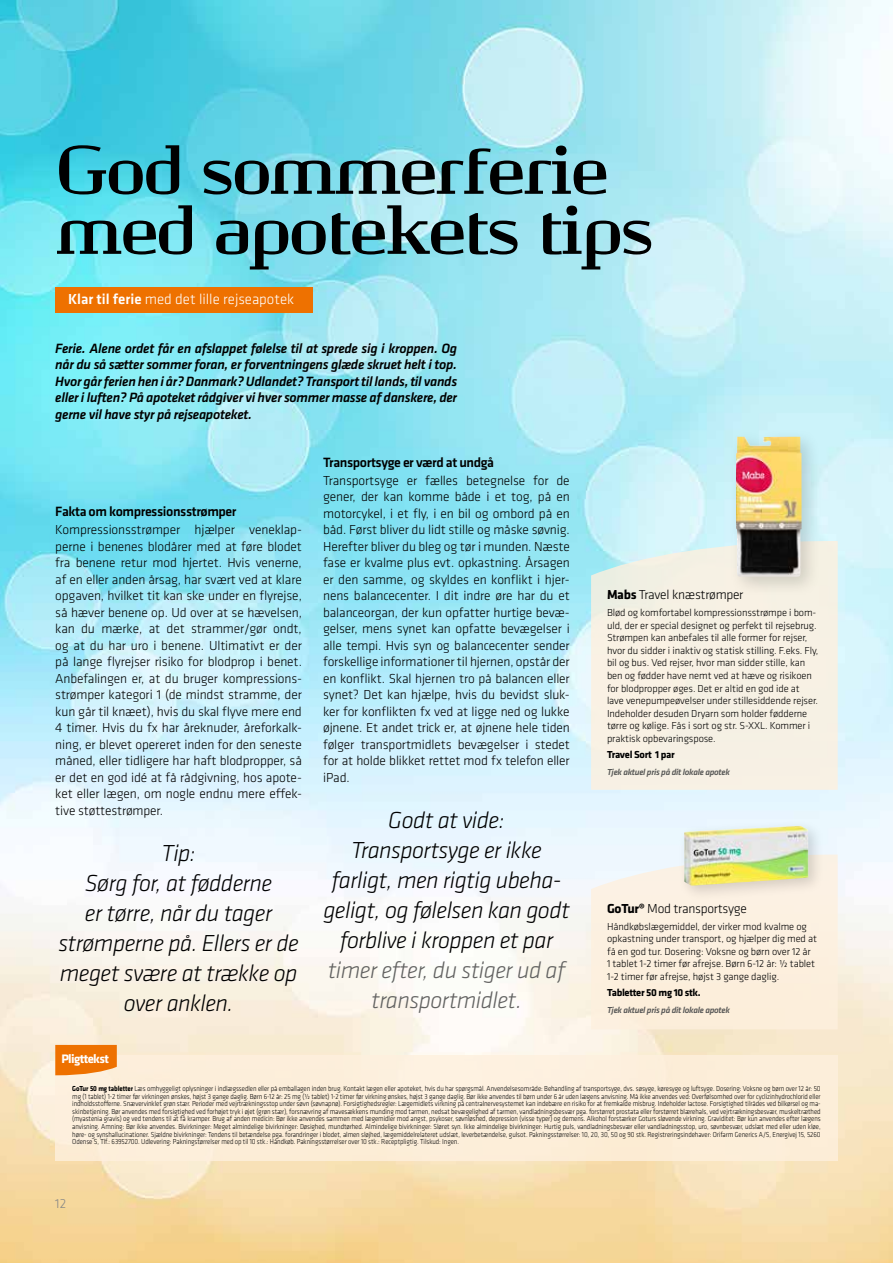
<style>
.page{position:relative;width:893px;height:1263px;background:#fff}
.page>*{position:absolute;margin:0;border:0;box-sizing:border-box;transform-origin:0 0}
.t1{font:700 69px/60px "Pharma";letter-spacing:-.04em;color:#000}
.t2{font:italic 300 24px/30px "Klavika";letter-spacing:-.02em;color:#000;text-align:center}
.t3{font:italic 300 24px/30px "Klavika";letter-spacing:-.02em;color:#626261;text-align:center}
.t4{font:300 15px "Klavika";color:#fff}
.t5{font:italic 500 13.95px/16.5px "Klavika";letter-spacing:-.02em;color:#000;text-align:justify}
.t6{font:500 13.95px "Klavika";letter-spacing:-.03em;color:#000}
.t7{font:300 13.5px/16.5px "Klavika";letter-spacing:-.01em;color:#000;text-align:justify}
.t8{font:300 13.5px "Klavika";color:#868786}
.t9{font:700 12.75px "Klavika";letter-spacing:-.05em;color:#fff}
.t10{font:300 10.5px/12.6px "Klavika";letter-spacing:-.01em;color:#000}
.t11{font:700 10.5px "Klavika";letter-spacing:-.03em;color:#000}
.t12{font:italic 500 9px "Klavika";letter-spacing:-.03em;color:#565655}
.t13{font:300 7.5px/7.6px "Klavika";letter-spacing:-.01em;color:#000;text-align:justify;scale:.9 1}
.s1{font-weight:500}
.s2{font-weight:700}
</style>
<div class="page">
<img style="left:0;top:0;width:893px;height:1263px">
<svg style="left:591px;top:541px;width:247px;height:249px;background:#f4f0e4"></svg>
<div style="left:591px;top:854px;width:247px;height:175px;background:#fcf0df"></div>
<div style="left:55px;top:1055px;width:783px;height:106px;background:#fef0de"></div>
<svg style="left:55px;top:1045px;width:62px;height:30px;background:#ef7b11"></svg>
<div style="left:677px;top:819px;width:148px;height:83px;background:#000;opacity:.15"></div>
<img style="left:684px;top:826px;width:124px;height:60px">
<div style="left:55px;top:287px;width:258px;height:25px;background:#ee7100"></div>
<div style="left:728px;top:428px;width:94px;height:169px;background:#000;opacity:.15"></div>
<img style="left:736px;top:437px;width:65px;height:140px">
<h1 class="t1" style="left:55px;top:140px;width:600px">God sommerferie med apotekets tips</h1>
<h3 class="t4" style="left:68px;top:290px;width:228px"><span class="s1">Klar til ferie</span> med det lille rejseapotek</h3>
<p class="t5" style="left:55px;top:340px;width:403px">Ferie. Alene ordet får en afslappet følelse til at sprede sig i kroppen. Og når du så sætter sommer foran, er forventningens glæde skruet helt i top.<br>Hvor går ferien hen i år? Danmark? Udlandet? Transport til lands, til vands eller i luften? På apoteket rådgiver vi hver sommer masse af danskere, der gerne vil have styr på rejseapoteket.</p>
<h3 class="t6" style="left:55px;top:502px;width:183px">Fakta om kompressionsstrømper</h3>
<p class="t7" style="left:55px;top:521px;width:248px">Kompressionsstrømper hjælper veneklap&shy;perne i benenes blodårer med at føre blodet fra benene retur mod hjertet. Hvis venerne, af en eller anden årsag, har svært ved at klare opgaven, hvilket tit kan ske under en flyrejse, så hæver benene op. Ud over at se hævelsen, kan du mærke, at det strammer/gør ondt, og at du har uro i benene. Ultimativt er der på lange flyrejser risiko for blodprop i benet.<br>Anbefalingen er, at du bruger kompressions&shy;strømper kategori 1 (de mindst stramme, der kun går til knæet), hvis du skal flyve mere end 4 timer. Hvis du fx har åreknuder, åreforkalk&shy;ning, er blevet opereret inden for den seneste måned, eller tidligere har haft blodpropper, så er det en god idé at få rådgivning, hos apote&shy;ket eller lægen, om nogle endnu mere effek&shy;tive støttestrømper.</p>
<h2 class="t2" style="left:58px;top:838px;width:242px">Tip:<br>Sørg for, at fødderne<br>er tørre, når du tager strømperne på. Ellers er de meget svære at trække op over anklen.</h2>
<h3 class="t9" style="left:61px;top:1050px;width:49px">Pligttekst</h3>
<h3 class="t6" style="left:323px;top:453px;width:172px">Transportsyge er værd at undgå</h3>
<p class="t7" style="left:323px;top:472px;width:248px">Transportsyge er fælles betegnelse for de gener, der kan komme både i et tog, på en motorcykel, i et fly, i en bil og ombord på en båd. Først bliver du lidt stille og måske søvnig.<br>Herefter bliver du bleg og tør i munden. Næste fase er kvalme plus evt. opkastning. Årsagen er den samme, og skyldes en konflikt i hjer&shy;nens balancecenter. I dit indre øre har du et balanceorgan, der kun opfatter hurtige bevæ&shy;gelser, mens synet kan opfatte bevægelser i alle tempi. Hvis syn og balancecenter sender forskellige informationer til hjernen, opstår der en konflikt. Skal hjernen tro på balancen eller synet? Det kan hjælpe, hvis du bevidst sluk&shy;ker for konflikten fx ved at ligge ned og lukke øjnene. Et andet trick er, at øjnene hele tiden følger transportmidlets bevægelser i stedet for at holde blikket rettet mod fx telefon eller iPad.</p>
<h2 class="t2" style="left:323px;top:805px;width:248px">Godt at vide:<br>Transportsyge er ikke farligt, men rigtig ubeha&shy;geligt, og følelsen kan godt forblive i kroppen et par</h2>
<h2 class="t3" style="left:328px;top:955px;width:239px">timer efter, du stiger ud af transportmidlet.</h2>
<h3 class="t7" style="left:607px;top:586px;width:138px"><span class="s2">Mabs</span> Travel knæstrømper</h3>
<p class="t10" style="left:607px;top:606px;width:213px">Blød og komfortabel kompressionsstrømpe i bom&shy;uld, der er special designet og perfekt til rejsebrug.<br>Strømpen kan anbefales til alle former for rejser, hvor du sidder i inaktiv og statisk stilling. F.eks. Fly, bil og bus. Ved rejser, hvor man sidder stille, kan ben og fødder have nemt ved at hæve og risikoen for blodpropper øges. Det er altid en god ide at lave venepumpeøvelser under stillesiddende rejser.<br>Indeholder desuden Dryarn som holder fødderne tørre og kølige. Fås i sort og str. S-XXL. Kommer i praktisk opbevaringspose.</p>
<h3 class="t11" style="left:607px;top:747px;width:69px">Travel Sort 1 par</h3>
<p class="t12" style="left:607px;top:765px;width:124px">Tjek aktuel pris på dit lokale apotek</p>
<h3 class="t7" style="left:607px;top:900px;width:141px"><span class="s2">GoTur®</span> Mod transportsyge</h3>
<p class="t10" style="left:607px;top:920px;width:211px">Håndkøbslægemiddel, der virker mod kvalme og opkastning under transport, og hjælper dig med at få en god tur. Dosering: Voksne og børn over 12 år<br>1 tablet 1-2 timer før afrejse. Børn 6-12 år: ½ tablet 1-2 timer før afrejse, højst 3 gange daglig.</p>
<h3 class="t11" style="left:607px;top:985px;width:95px">Tabletter 50 mg 10 stk.</h3>
<p class="t12" style="left:607px;top:1003px;width:124px">Tjek aktuel pris på dit lokale apotek</p>
<p class="t13" style="left:72px;top:1084px;width:833px"><span class="s2">GoTur 50 mg tabletter</span> Læs omhyggeligt oplysninger i indlægssedlen eller på emballagen inden brug. Kontakt lægen eller apoteket, hvis du har spørgsmål. Anvendelsesområde: Behandling af transportsyge, dvs. søsyge, køresyge og luftsyge. Dosering: Voksne og børn over 12 år: 50 mg (1 tablet) 1-2 timer før virkningen ønskes, højst 3 gange daglig. Børn 6-12 år: 25 mg (½ tablet) 1-2 timer før virkning ønskes, højst 3 gange daglig. Bør ikke anvendes til børn under 6 år uden lægens anvisning. Må ikke anvendes ved: Overfølsomhed over for cyclizinhydrochlorid eller indholdsstofferne. Snævervinklet grøn stær. Perioder med vejrtrækningsstop under søvn (søvnapnø). Forsigtighedsregler: Lægemidlets virkning på centralnervesystemet kan indebære en risiko for at fremkalde misbrug. Indeholder lactose. Forsigtighed tilrådes ved bilkørsel og ma&shy;skinbetjening. Bør anvendes med forsigtighed ved forhøjet tryk i øjet (grøn stær), forsnævring af mavesækkens munding mod tarmen, nedsat bevægelighed af tarmen, vandladningsbesvær pga. forstørret prostata eller forstørret blærehals, ved vejrtrækningsbesvær, muskeltræthed (myastenia gravis) og ved tendens til at få kramper. Brug af anden medicin: Bør ikke anvendes sammen med lægemidler mod angst, psykoser, søvnløshed, depression (visse typer) og demens. Alkohol forstærker Goturs sløvende virkning. Graviditet: Bør kun anvendes efter lægens anvisning. Amning: Bør ikke anvendes. Bivirkninger: Meget almindelige bivirkninger: Døsighed, mundtørhed. Almindelige bivirkninger: Sløret syn. Ikke almindelige bivirkninger: Hurtig puls, vandladningsbesvær eller vandladningsstop, uro, søvnbesvær, udslæt med eller uden kløe, høre- og synshallucinationer. Sjældne bivirkninger: Tendens til betændelse pga. forandringer i blodet, almen sløjhed, lægemiddelrelateret udslæt, leverbetændelse, gulsot. Pakningsstørrelser: 10, 20, 30, 50 og 90 stk. Registreringsindehaver: Orifarm Generics A/S, Energivej 15, 5260<br>Odense S, Tlf.: 63952700. Udlevering: Pakningstørrelser med op til 10 stk.: Håndkøb. Pakningsstørrelser over 10 stk.: Receptpligtig. Tilskud: Ingen.</p>
<h3 class="t8" style="left:55px;top:1196px;width:12px">12</h3>
</div>
